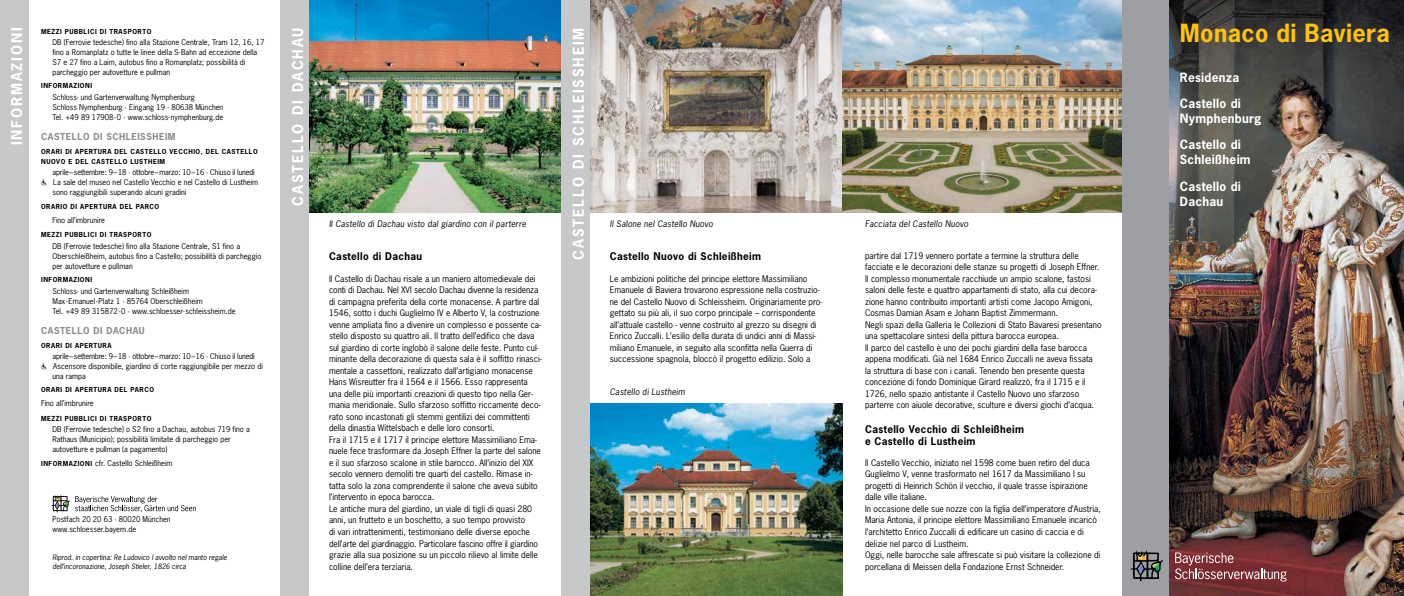
<style>
.page{position:relative;width:1404px;height:596px;background:#fff}
.page>*{position:absolute;margin:0;border:0;box-sizing:border-box;transform-origin:0 0}
.t1{font:700 23.5px "News Gothic LT";letter-spacing:.015em;color:#ffc20e}
.t2{font:700 14px "News Gothic LT";letter-spacing:.13em;color:#fff}
.t3{font:700 12px/26.3px "News Gothic LT";letter-spacing:.02em;color:#fff}
.t4{font:700 10px/11.5px "News Gothic LT";letter-spacing:.035em;color:#000}
.t5{font:700 9px "News Gothic LT";letter-spacing:.06em;color:#8a8c8e}
.t6{font:8.5px/11.5px "News Gothic LT";color:#000}
.t7{font:italic 8.5px "News Gothic LT";letter-spacing:.02em;color:#000}
.t8{font:7.5px/10px "News Gothic LT";color:#000}
.t9{font:italic 7px/9.5px "News Gothic LT";color:#000}
.t10{font:700 6.5px/10.3px "News Gothic LT";letter-spacing:.08em;color:#000}
.s1{font-weight:700;font-size:6.5px}
</style>
<div class="page">
<div style="left:0;top:0;width:28px;height:595px;background:#c7c8ca"></div>
<img style="left:590px;top:403px;width:252px;height:192px">
<img style="left:309px;top:0;width:252px;height:212px">
<img style="left:590px;top:0;width:531px;height:212px">
<div style="left:561px;top:0;width:29px;height:595px;background:#c7c8ca"></div>
<div style="left:281px;top:0;width:28px;height:595px;background:#c7c8ca"></div>
<img style="left:1168px;top:0;width:235px;height:595px">
<svg style="left:1174px;top:552px;width:112px;height:29px;background:#8f4f53"></svg>
<div style="left:1121px;top:0;width:47px;height:595px;background:#9d9fa2"></div>
<svg style="left:1130px;top:550px;width:32px;height:31px"></svg>
<svg style="left:51px;top:495px;width:145px;height:17px"></svg>
<h2 class="t2" style="left:288px;top:205px;width:179px;rotate:-90deg">CASTELLO DI DACHAU</h2>
<h2 class="t2" style="left:8px;top:145px;width:119px;rotate:-90deg">INFORMAZIONI</h2>
<h2 class="t2" style="left:569px;top:259px;width:233px;rotate:-90deg">CASTELLO DI SCHLEISSHEIM</h2>
<p class="t10" style="left:41px;top:26px;width:112px">MEZZI PUBBLICI DI TRASPORTO</p>
<p class="t8" style="left:52px;top:37px;width:213px">DB (Ferrovie tedesche) fino alla Stazione Centrale, Tram 12, 16, 17 fino a Romanplatz o tutte le linee della S-Bahn ad eccezione della S7 e 27 fino a Laim, autobus fino a Romanplatz; possibilità di parcheggio per autovetture e pullman</p>
<p class="t10" style="left:41px;top:80px;width:52px">INFORMAZIONI</p>
<p class="t8" style="left:52px;top:92px;width:172px">Schloss- und Gartenverwaltung Nymphenburg<br>Schloss Nymphenburg · Eingang 19 · 80638 München<br>Tel. +49 89 17908-0 · www.schloss- nymphenburg.de</p>
<p class="t5" style="left:41px;top:130px;width:136px">CASTELLO DI SCHLEISSHEIM</p>
<p class="t10" style="left:41px;top:146px;width:218px">ORARI DI APERTURA DEL CASTELLO VECCHIO, DEL CASTELLO<br>NUOVO E DEL CASTELLO LUSTHEIM</p>
<p class="t8" style="left:52px;top:167px;width:207px">aprile–settembre: 9–18 · ottobre–marzo: 10–16 · Chiuso il lunedì<br>La sale del museo nel Castello Vecchio e nel Castello di Lustheim sono raggiungibili superando alcuni gradini</p>
<p class="t10" style="left:41px;top:201px;width:120px">ORARIO DI APERTURA DEL PARCO</p>
<p class="t8" style="left:52px;top:215px;width:54px">Fino all’imbrunire</p>
<p class="t10" style="left:41px;top:229px;width:112px">MEZZI PUBBLICI DI TRASPORTO</p>
<p class="t8" style="left:52px;top:241px;width:210px">DB (Ferrovie tedesche) fino alla Stazione Centrale, S1 fino a<br>Oberschleißheim, autobus fino a Castello; possibilità di parcheggio per autovetture e pullman</p>
<p class="t10" style="left:41px;top:274px;width:52px">INFORMAZIONI</p>
<p class="t8" style="left:52px;top:285px;width:185px">Schloss- und Gartenverwaltung Schleißheim<br>Max -Emanuel -Platz 1 · 85764 Oberschleißheim<br>Tel. +49 89 315872-0 · www.schloesser- schleissheim.de</p>
<p class="t5" style="left:41px;top:324px;width:105px">CASTELLO DI DACHAU</p>
<p class="t10" style="left:41px;top:339px;width:72px">ORARI DI APERTURA</p>
<p class="t8" style="left:52px;top:351px;width:212px">aprile–settembre: 9–18 · ottobre–marzo: 10–16 · Chiuso il lunedì<br>Ascensore disponibile, giardino di corte raggiungibile per mezzo di una rampa</p>
<p class="t10" style="left:41px;top:384px;width:114px">ORARI DI APERTURA DEL PARCO</p>
<p class="t8" style="left:41px;top:398px;width:54px">Fino all’imbrunire</p>
<p class="t10" style="left:41px;top:413px;width:112px">MEZZI PUBBLICI DI TRASPORTO</p>
<p class="t8" style="left:52px;top:424px;width:199px">DB (Ferrovie tedesche) o S2 fino a Dachau, autobus 719 fino a<br>Rathaus (Municipio); possibilità limitate di parcheggio per autovetture e pullman (a pagamento)</p>
<p class="t8" style="left:41px;top:457px;width:133px"><span class="s1">INFORMAZIONI</span> cfr. Castello Schleißheim</p>
<p class="t7" style="left:329px;top:219px;width:198px">Il Castello di Dachau visto dal giardino con il parterre</p>
<p class="t7" style="left:609px;top:219px;width:105px">Il Salone nel Castello Nuovo</p>
<p class="t7" style="left:865px;top:219px;width:105px">Facciata del Castello Nuovo</p>
<p class="t6" style="left:865px;top:249px;width:238px">partire dal 1719 vennero portate a termine la struttura delle facciate e le decorazioni delle stanze su progetti di Joseph Effner.<br>Il complesso monumentale racchiude un ampio scalone, fastosi saloni delle feste e quattro appartamenti di stato, alla cui decora&shy;zione hanno contribuito importanti artisti come Jacopo Amigoni, Cosmas Damian Asam e Johann Baptist Zimmermann.<br>Negli spazi della Galleria le Collezioni di Stato Bavaresi presentano una spettacolare sintesi della pittura barocca europea.<br>Il parco del castello è uno dei pochi giardini della fase barocca appena modificati. Già nel 1684 Enrico Zuccalli ne aveva fissata<br>la struttura di base con i canali. Tenendo ben presente questa concezione di fondo Dominique Girard realizzò, fra il 1715 e il 1726, nello spazio antistante il Castello Nuovo uno sfarzoso parterre con aiuole decorative, sculture e diversi giochi d’acqua.</p>
<p class="t4" style="left:865px;top:423px;width:160px">Castello Vecchio di Schleißheim e Castello di Lustheim</p>
<p class="t6" style="left:865px;top:456px;width:237px">Il Castello Vecchio, iniziato nel 1598 come buen retiro del duca Guglielmo V, venne trasformato nel 1617 da Massimiliano I su progetti di Heinrich Schön il vecchio, il quale trasse ispirazione dalle ville italiane.<br>In occasione delle sue nozze con la figlia dell’imperatore d’Austria, Maria Antonia, il principe elettore Massimiliano Emanuele incaricò l’architetto Enrico Zuccalli di edificare un casino di caccia e di delizie nel parco di Lustheim.<br>Oggi, nelle barocche sale affrescate si può visitare la collezione di porcellana di Meissen della Fondazione Ernst Schneider.</p>
<p class="t4" style="left:329px;top:250px;width:95px">Castello di Dachau</p>
<p class="t6" style="left:329px;top:272px;width:214px">Il Castello di Dachau risale a un maniero altomedievale dei conti di Dachau. Nel XVI secolo Dachau divenne la residenza di campagna preferita della corte monacense. A partire dal 1546, sotto i duchi Guglielmo IV e Alberto V, la costruzione venne ampliata fino a divenire un complesso e possente ca&shy;stello disposto su quattro ali. Il tratto dell’edifico che dava sul giardino di corte inglobò il salone delle feste. Punto cul&shy;minante della decorazione di questa sala è il soffitto rinasci&shy;mentale a cassettoni, realizzato dall’artigiano monacense Hans Wisreutter fra il 1564 e il 1566. Esso rappresenta una delle più importanti creazioni di questo tipo nella Ger&shy;mania meridionale. Sullo sfarzoso soffitto riccamente deco&shy;rato sono incastonati gli stemmi gentilizi dei committenti della dinastia Wittelsbach e delle loro consorti.<br>Fra il 1715 e il 1717 il principe elettore Massimiliano Ema&shy;nuele fece trasformare da Joseph Effner la parte del salone e il suo sfarzoso scalone in stile barocco. All’inizio del XIX secolo vennero demoliti tre quarti del castello. Rimase in&shy;tatta solo la zona comprendente il salone che aveva subìto l’intervento in epoca barocca.<br>Le antiche mura del giardino, un viale di tigli di quasi 280 anni, un frutteto e un boschetto, a suo tempo provvisto<br>di vari intrattenimenti, testimoniano delle diverse epoche dell’arte del giardinaggio. Particolare fascino offre il giardino grazie alla sua posizione su un piccolo rilievo al limite delle colline dell’era terziaria.</p>
<p class="t4" style="left:609px;top:250px;width:153px">Castello Nuovo di Schleißheim</p>
<p class="t6" style="left:609px;top:272px;width:214px">Le ambizioni politiche del principe elettore Massimiliano Emanuele di Baviera trovarono espressione nella costruzio&shy;ne del Castello Nuovo di Schleissheim. Originariamente pro&shy;gettato su più ali, il suo corpo principale – corrispondente all’attuale castello - venne costruito al grezzo su disegni di Enrico Zuccalli. L’esilio della durata di undici anni di Massi&shy;miliano Emanuele, in seguito alla sconfitta nella Guerra di successione spagnola, bloccò il progetto edilizio. Solo a</p>
<p class="t7" style="left:609px;top:385px;width:76px">Castello di Lustheim</p>
<p class="t8" style="left:52px;top:514px;width:120px">Postfach 20 20 63 · 80020 München www.schloesser.bayern.de</p>
<p class="t9" style="left:52px;top:552px;width:176px">Riprod. in copertina: Re Ludovico I avvolto nel manto regale dell’incoronazione, Joseph Stieler, 1826 circa</p>
<h1 class="t1" style="left:1179px;top:17px;width:211px">Monaco di Baviera</h1>
<h3 class="t3" style="left:1179px;top:64px;width:63px">Residenza<br>Castello di</h3>
<h3 class="t3" style="left:1179px;top:105px;width:83px">Nymphenburg<br>Castello di</h3>
<h3 class="t3" style="left:1179px;top:146px;width:72px">Schleißheim<br>Castello di</h3>
<h3 class="t3" style="left:1179px;top:188px;width:45px">Dachau</h3>
</div>
